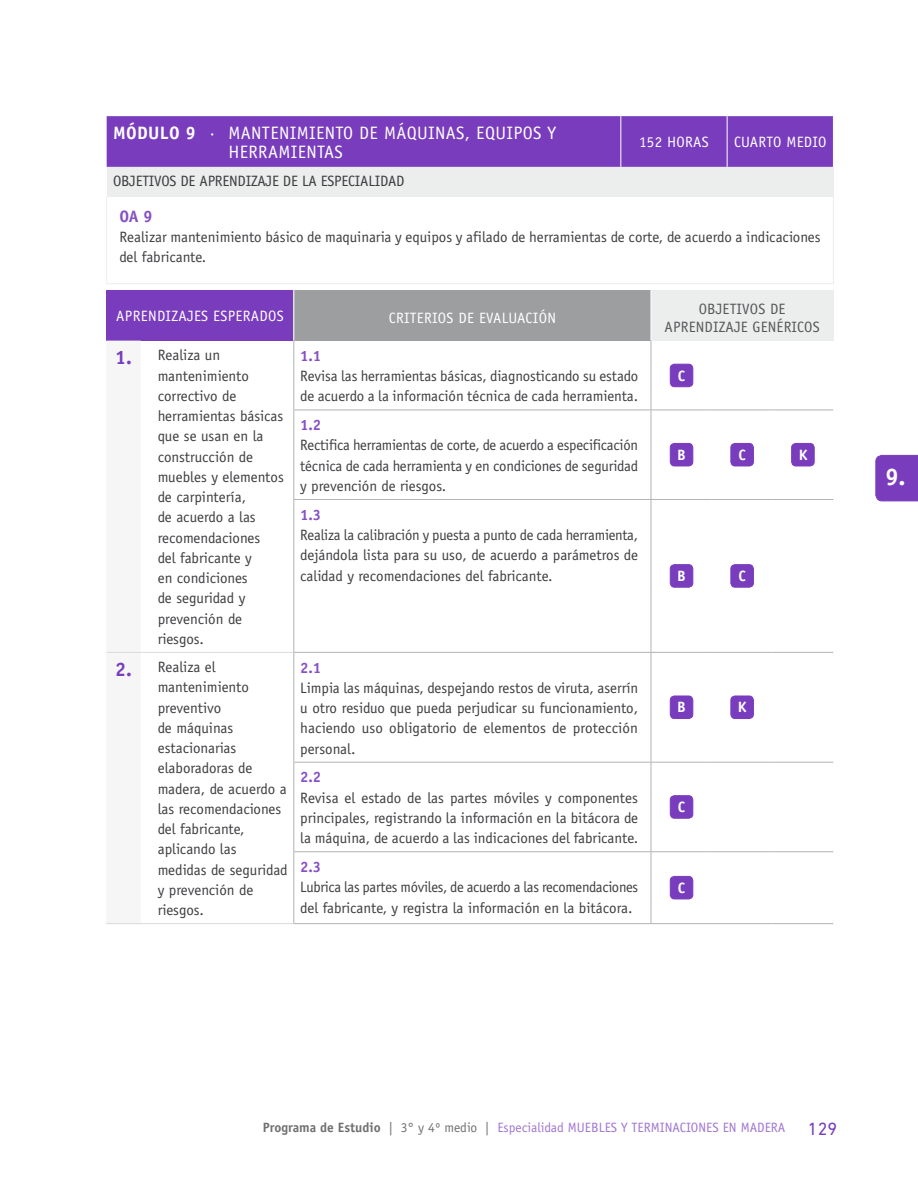
<style>
.page{position:relative;width:918px;height:1188px;background:#fff}
.page>*{position:absolute;margin:0;border:0;box-sizing:border-box;transform-origin:0 0}
.t1{font:700 24px "Officina Sans";color:#fff}
.t2{font:18px "Officina Sans";letter-spacing:.02em;color:#fff}
.t3{font:18px "DIN Next LT Pro";color:#783cbd}
.t4{font:700 16.5px "Officina Sans";color:#8650c4}
.t5{font:15px/20.2px "Officina Sans";color:#3e3d40}
.t6{font:15px "Officina Sans";letter-spacing:.02em;color:#fff}
.t7{font:15px/18px "Officina Sans";letter-spacing:.01em;color:#58585a;text-align:center}
.t8{font:700 15px "Officina Sans";color:#8650c4}
.t9{font:700 15px "Officina Sans";color:#fff}
.t10{font:13.5px "Officina Sans";color:#a177d1}
.s1{font-weight:700}
.s2{font-weight:700;font-size:19.5px;color:#783cbd}
.s3{font-weight:700;color:#707172}
.s4{color:#707172}
</style>
<div class="page">
<div style="left:107px;top:116px;width:726px;height:51px;background:#783cbd"></div>
<div style="left:107px;top:167px;width:726px;height:29px;background:#eceded"></div>
<hr style="left:106px;top:196px;width:1px;height:87px;background:#eceded">
<hr style="left:833px;top:196px;width:1px;height:87px;background:#eceded">
<hr style="left:106px;top:283px;width:515px;height:1px;background:#eceded">
<hr style="left:621px;top:283px;width:106px;height:1px;background:#eceded">
<hr style="left:727px;top:283px;width:107px;height:1px;background:#eceded">
<hr style="left:727px;top:116px;width:1px;height:51px;background:#fff">
<hr style="left:620px;top:116px;width:1px;height:51px;background:#fff">
<div style="left:106px;top:290px;width:188px;height:51px;background:#783cbd"></div>
<div style="left:294px;top:290px;width:357px;height:51px;background:#9c9e9f"></div>
<div style="left:651px;top:290px;width:182px;height:51px;background:#eceded"></div>
<hr style="left:651px;top:290px;width:1px;height:51px;background:#fff">
<hr style="left:833px;top:290px;width:1px;height:51px;background:#eceded">
<hr style="left:293px;top:290px;width:1px;height:51px;background:#fff">
<hr style="left:773px;top:410px;width:60px;height:1px;background:#b1b3b4">
<hr style="left:773px;top:762px;width:60px;height:1px;background:#b1b3b4">
<hr style="left:293px;top:410px;width:358px;height:1px;background:#b1b3b4">
<hr style="left:651px;top:410px;width:61px;height:1px;background:#b1b3b4">
<hr style="left:712px;top:410px;width:61px;height:1px;background:#b1b3b4">
<hr style="left:293px;top:499px;width:358px;height:1px;background:#b1b3b4">
<hr style="left:712px;top:762px;width:61px;height:1px;background:#b1b3b4">
<hr style="left:293px;top:652px;width:358px;height:1px;background:#b1b3b4">
<hr style="left:293px;top:762px;width:358px;height:1px;background:#b1b3b4">
<hr style="left:293px;top:851px;width:358px;height:1px;background:#b1b3b4">
<hr style="left:293px;top:923px;width:358px;height:1px;background:#b1b3b4">
<hr style="left:773px;top:851px;width:60px;height:1px;background:#b1b3b4">
<hr style="left:773px;top:923px;width:60px;height:1px;background:#b1b3b4">
<hr style="left:712px;top:851px;width:61px;height:1px;background:#b1b3b4">
<hr style="left:651px;top:923px;width:61px;height:1px;background:#b1b3b4">
<hr style="left:712px;top:923px;width:61px;height:1px;background:#b1b3b4">
<hr style="left:293px;top:341px;width:1px;height:69px;background:#b1b3b4">
<hr style="left:293px;top:410px;width:1px;height:89px;background:#b1b3b4">
<hr style="left:293px;top:500px;width:1px;height:152px;background:#b1b3b4">
<hr style="left:141px;top:652px;width:152px;height:1px;background:#d9dadb">
<hr style="left:651px;top:410px;width:1px;height:89px;background:#b1b3b4">
<hr style="left:651px;top:499px;width:61px;height:1px;background:#b1b3b4">
<hr style="left:651px;top:500px;width:1px;height:152px;background:#b1b3b4">
<hr style="left:712px;top:499px;width:61px;height:1px;background:#b1b3b4">
<hr style="left:773px;top:499px;width:60px;height:1px;background:#b1b3b4">
<hr style="left:293px;top:653px;width:1px;height:109px;background:#b1b3b4">
<hr style="left:651px;top:652px;width:61px;height:1px;background:#b1b3b4">
<hr style="left:712px;top:652px;width:61px;height:1px;background:#b1b3b4">
<hr style="left:773px;top:652px;width:60px;height:1px;background:#b1b3b4">
<hr style="left:293px;top:763px;width:1px;height:88px;background:#b1b3b4">
<hr style="left:293px;top:852px;width:1px;height:71px;background:#b1b3b4">
<hr style="left:141px;top:923px;width:152px;height:1px;background:#d9dadb">
<hr style="left:106px;top:652px;width:35px;height:1px;background:#d9dadb">
<hr style="left:106px;top:923px;width:35px;height:1px;background:#d9dadb">
<hr style="left:651px;top:653px;width:1px;height:109px;background:#b1b3b4">
<hr style="left:651px;top:762px;width:61px;height:1px;background:#b1b3b4">
<hr style="left:651px;top:763px;width:1px;height:88px;background:#b1b3b4">
<hr style="left:651px;top:851px;width:61px;height:1px;background:#b1b3b4">
<hr style="left:651px;top:852px;width:1px;height:71px;background:#b1b3b4">
<hr style="left:651px;top:341px;width:1px;height:69px;background:#b1b3b4">
<div style="left:670px;top:364px;width:23px;height:23px;background:#783cbd;border-radius:4px"></div>
<div style="left:670px;top:364px;width:23px;height:23px;border:1px solid #783cbd;border-radius:4px"></div>
<div style="left:670px;top:443px;width:23px;height:23px;background:#783cbd;border-radius:4px"></div>
<div style="left:670px;top:443px;width:23px;height:23px;border:1px solid #783cbd;border-radius:4px"></div>
<div style="left:731px;top:443px;width:22px;height:23px;background:#783cbd;border-radius:4px"></div>
<div style="left:731px;top:443px;width:23px;height:23px;border:1px solid #783cbd;border-radius:4px"></div>
<div style="left:792px;top:443px;width:22px;height:23px;background:#783cbd;border-radius:4px"></div>
<div style="left:791px;top:443px;width:23px;height:23px;border:1px solid #783cbd;border-radius:4px"></div>
<div style="left:670px;top:565px;width:23px;height:22px;background:#783cbd;border-radius:4px"></div>
<div style="left:670px;top:564px;width:23px;height:23px;border:1px solid #783cbd;border-radius:4px"></div>
<div style="left:731px;top:565px;width:22px;height:22px;background:#783cbd;border-radius:4px"></div>
<div style="left:731px;top:564px;width:23px;height:23px;border:1px solid #783cbd;border-radius:4px"></div>
<div style="left:670px;top:696px;width:23px;height:23px;background:#783cbd;border-radius:4px"></div>
<div style="left:670px;top:696px;width:23px;height:23px;border:1px solid #783cbd;border-radius:4px"></div>
<div style="left:731px;top:696px;width:22px;height:23px;background:#783cbd;border-radius:4px"></div>
<div style="left:731px;top:696px;width:23px;height:23px;border:1px solid #783cbd;border-radius:4px"></div>
<div style="left:670px;top:796px;width:23px;height:22px;background:#783cbd;border-radius:4px"></div>
<div style="left:670px;top:795px;width:23px;height:23px;border:1px solid #783cbd;border-radius:4px"></div>
<div style="left:670px;top:876px;width:23px;height:23px;background:#783cbd;border-radius:4px"></div>
<div style="left:670px;top:876px;width:23px;height:23px;border:1px solid #783cbd;border-radius:4px"></div>
<div style="left:875px;top:455px;width:43px;height:46px;background:#783cbd"></div>
<p class="t2" style="left:113px;top:122px;width:315px"><span class="s1">MóDULO 9</span> · MANTENIMIENTO DE MÁQUINA</p>
<p class="t2" style="left:456px;top:122px;width:101px">S, EQUI POS Y</p>
<p class="t2" style="left:229px;top:142px;width:116px">HERRAMIENTAS</p>
<p class="t6" style="left:639px;top:133px;width:71px">152 HORAS</p>
<p class="t6" style="left:734px;top:133px;width:86px">CUARTO MEDIO</p>
<p class="t5" style="left:113px;top:171px;width:216px">objetivos de Ap rendizajE de la espec</p>
<p class="t5" style="left:355px;top:171px;width:49px">ialidad</p>
<p class="t4" style="left:119px;top:206px;width:35px">OA 9</p>
<p class="t5" style="left:119px;top:227px;width:703px">Realizar mantenimiento básico de maquinaria y equipos y afilado de herramientas de corte, de acuerdo a indicaciones del fabricante.</p>
<p class="t6" style="left:116px;top:307px;width:79px">Aprendizajes</p>
<p class="t6" style="left:213px;top:307px;width:71px">Esperados</p>
<p class="t6" style="left:389px;top:309px;width:169px">Crite rios de Evaluación</p>
<p class="t7" style="left:665px;top:300px;width:155px">Objetivos de<br>Aprendizaje Genéricos</p>
<p class="t5" style="left:158px;top:345px;width:128px;text-indent:-43px"><span class="s2">1.</span> Realiza un mantenimiento correctivo de herramientas básicas que se usan en la construcción de muebles y elementos de carpintería,<br>de acuerdo a las recomendaciones<br>del fabricante y<br>en condiciones<br>de seguridad y prevención de riesgos.</p>
<p class="t8" style="left:300px;top:346px;width:23px">1.1</p>
<p class="t5" style="left:300px;top:366px;width:340px">Revisa las herramientas básicas, diagnosticando su estado de acuerdo a la información técnica de cada herramienta.</p>
<p class="t9" style="left:678px;top:366px;width:8px">c</p>
<p class="t8" style="left:300px;top:416px;width:23px">1.2</p>
<p class="t5" style="left:300px;top:435px;width:340px;text-align:justify">Rectifica herramientas de corte, de acuerdo a especificación técnica de cada herramienta y en condiciones de seguridad y prevención de riesgos.</p>
<p class="t9" style="left:677px;top:445px;width:10px">B</p>
<p class="t9" style="left:738px;top:445px;width:9px">C</p>
<p class="t9" style="left:799px;top:445px;width:9px">k</p>
<p class="t8" style="left:300px;top:505px;width:23px">1.3</p>
<p class="t5" style="left:300px;top:525px;width:340px;text-align:justify">Realiza la calibración y puesta a punto de cada herramienta, dejándola lista para su uso, de acuerdo a parámetros de calidad y recomendaciones del fabricante.</p>
<p class="t9" style="left:677px;top:567px;width:10px">B</p>
<p class="t9" style="left:738px;top:567px;width:9px">C</p>
<p class="t5" style="left:158px;top:657px;width:132px;text-indent:-43px"><span class="s2">2.</span> Realiza el mantenimiento preventivo<br>de máquinas estacionarias elaboradoras de madera, de acuerdo a las recomendaciones del fabricante, aplicando las medidas de seguridad y prevención de riesgos.</p>
<p class="t8" style="left:300px;top:658px;width:23px">2.1</p>
<p class="t5" style="left:300px;top:678px;width:340px;text-align:justify">Limpia las máquinas, despejando restos de viruta, aserrín u otro residuo que pueda perjudicar su funcionamiento, haciendo uso obligatorio de elementos de protección personal.</p>
<p class="t9" style="left:677px;top:698px;width:10px">B</p>
<p class="t9" style="left:738px;top:698px;width:9px">k</p>
<p class="t8" style="left:300px;top:768px;width:23px">2.2</p>
<p class="t5" style="left:300px;top:788px;width:340px;text-align:justify">Revisa el estado de las partes móviles y componentes principales, registrando la información en la bitácora de la máquina, de acuerdo a las indicaciones del fabricante.</p>
<p class="t9" style="left:678px;top:798px;width:9px">C</p>
<p class="t8" style="left:300px;top:858px;width:23px">2.3</p>
<p class="t5" style="left:300px;top:877px;width:340px">Lubrica las partes móviles, de acuerdo a las recomendaciones del fabricante, y registra la información en la bitácora.</p>
<p class="t9" style="left:678px;top:878px;width:9px">C</p>
<h1 class="t1" style="left:885px;top:462px;width:21px">9.</h1>
<p class="t10" style="left:263px;top:1120px;width:524px"><span class="s3">Programa de Estudio</span> <span class="s4">| 3° y 4º medio |</span> Especialidad Muebles y terminaciones en madera</p>
<p class="t3" style="left:808px;top:1118px;width:31px">129</p>
</div>
